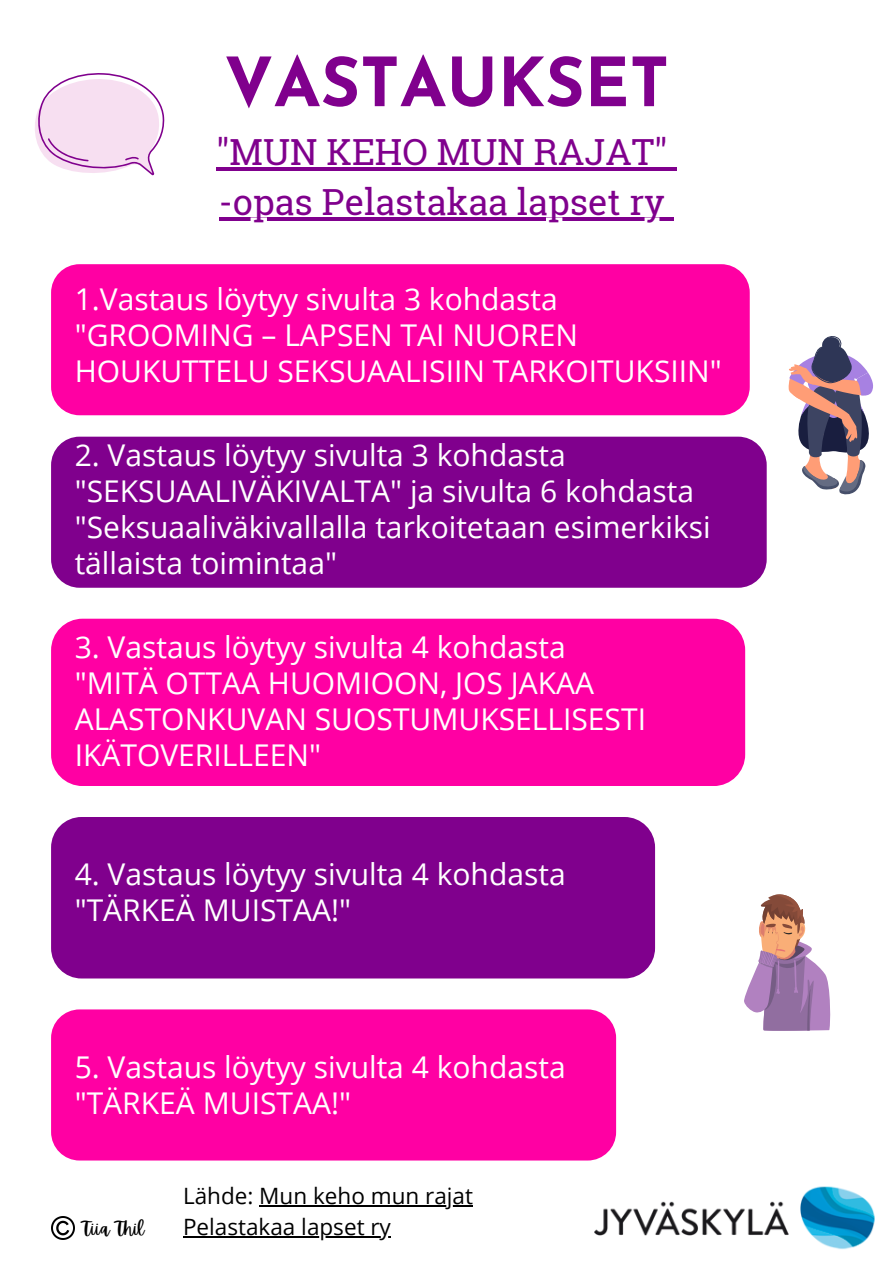
<style>
.page{position:relative;width:893px;height:1263px;background:#fff}
.page>*{position:absolute;margin:0;border:0;box-sizing:border-box;transform-origin:0 0}
.t1{font:700 67.5px "Josefin Sans";color:#80008d}
.t2{font:36px "Roboto Slab";color:#80008d}
.t3{font:30px/36px "Open Sans";color:#fff}
.t4{font:22.5px "Open Sans";color:#000}
.t5{font:18px "Apricots";color:#000}
</style>
<div class="page">
<div style="left:51px;top:264px;width:698px;height:151px;background:#ff00a3;border-radius:28px"></div>
<div style="left:51px;top:1009px;width:565px;height:151px;background:#ff00a3;border-radius:28px"></div>
<div style="left:51px;top:619px;width:694px;height:167px;background:#ff00a3;border-radius:32px"></div>
<div style="left:51px;top:437px;width:715px;height:151px;background:#80008d;border-radius:28px"></div>
<div style="left:51px;top:817px;width:604px;height:161px;background:#80008d;border-radius:30px"></div>
<svg style="left:788px;top:336px;width:85px;height:159px"></svg>
<svg style="left:744px;top:894px;width:87px;height:137px"></svg>
<hr style="left:216px;top:168px;width:452px;height:3px;background:#80008d">
<svg style="left:668px;top:168px;width:9px;height:3px"></svg>
<hr style="left:219px;top:218px;width:446px;height:3px;background:#80008d">
<svg style="left:665px;top:218px;width:9px;height:3px"></svg>
<img style="left:594px;top:1186px;width:280px;height:64px">
<hr style="left:259px;top:1205px;width:214px;height:2px;background:#000">
<hr style="left:183px;top:1236px;width:208px;height:2px;background:#000">
<img style="left:51px;top:1216px;width:23px;height:24px">
<svg style="left:35px;top:73px;width:129px;height:103px"></svg>
<p class="t1" style="left:224px;top:56px;width:446px">VASTAUKSET</p>
<p class="t2" style="left:216px;top:128px;width:453px">"MUN KEHO MUN RAJAT"</p>
<p class="t2" style="left:219px;top:178px;width:447px">-opas Pelastakaa lapset ry</p>
<p class="t3" style="left:75px;top:281px;width:485px">1.Vastaus löytyy sivulta 3 kohdasta</p>
<p class="t3" style="left:75px;top:317px;width:648px">"GROOMING – LAPSEN TAI NUOREN<br>HOUKUTTELU SEKSUAALISIIN TARKOITUKSIIN"</p>
<p class="t3" style="left:75px;top:436px;width:637px">2. Vastaus löytyy sivulta 3 kohdasta "SEKSUAALIVÄKIVALTA" ja sivulta 6 kohdasta "Seksuaaliväkivallalla tarkoitetaan esimerkiksi tällaista toimintaa"</p>
<p class="t3" style="left:75px;top:628px;width:492px">3. Vastaus löytyy sivulta 4 kohdasta</p>
<p class="t3" style="left:75px;top:664px;width:573px">"MITÄ OTTAA HUOMIOON, JOS JAKAA<br>ALASTONKUVAN SUOSTUMUKSELLISESTI<br>IKÄTOVERILLEEN"</p>
<p class="t3" style="left:75px;top:855px;width:492px">4. Vastaus löytyy sivulta 4 kohdasta</p>
<p class="t3" style="left:75px;top:891px;width:278px">"TÄRKEÄ MUISTAA!"</p>
<p class="t3" style="left:75px;top:1048px;width:492px">5. Vastaus löytyy sivulta 4 kohdasta</p>
<p class="t3" style="left:75px;top:1084px;width:278px">"TÄRKEÄ MUISTAA!"</p>
<p class="t4" style="left:183px;top:1180px;width:291px">Lähde: Mun keho mun rajat</p>
<p class="t5" style="left:83px;top:1218px;width:63px">Tiia Thil</p>
<p class="t4" style="left:183px;top:1211px;width:209px">Pelastakaa lapset ry</p>
</div>
